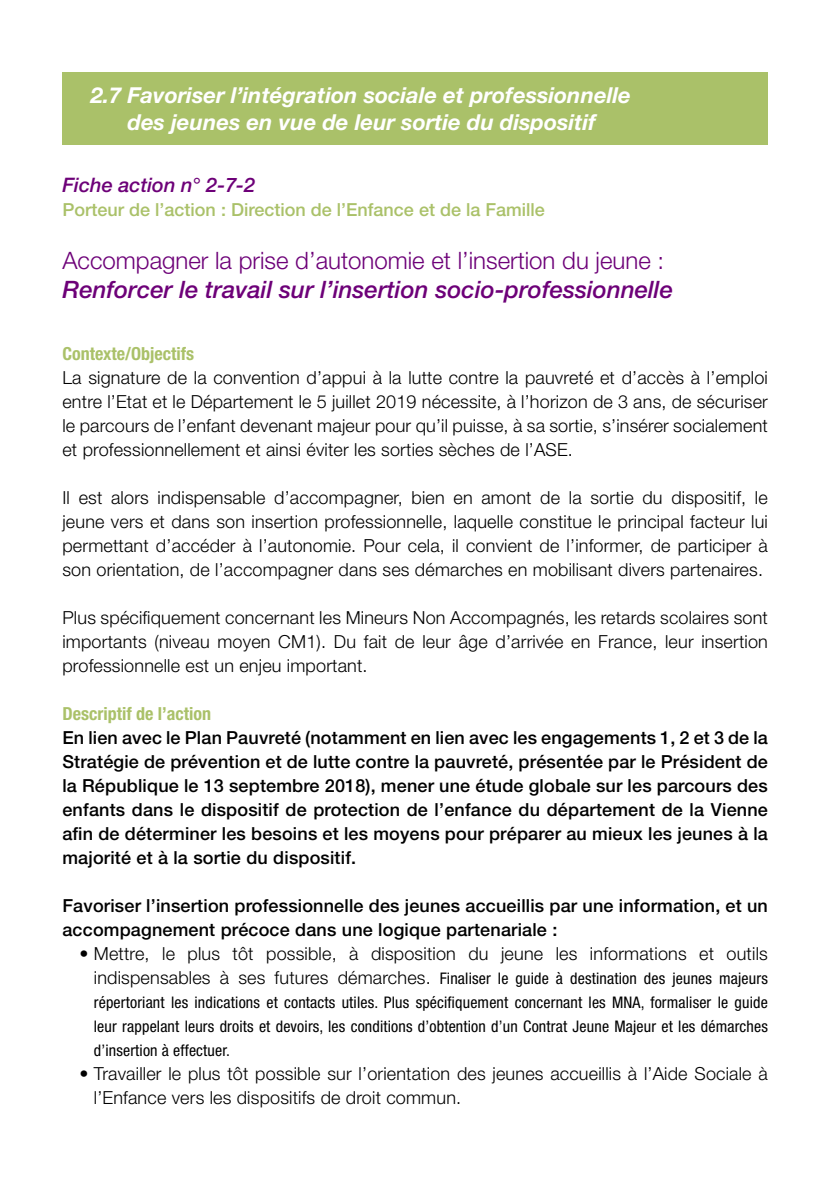
<style>
.page{position:relative;width:840px;height:1191px;background:#fff}
.page>*{position:absolute;margin:0;border:0;box-sizing:border-box;transform-origin:0 0}
.t1{font:italic 500 24px "Helvetica Neue";color:#6d0078}
.t2{font:300 24px "Helvetica Neue";color:#6d0078}
.t3{font:italic 700 22px/26.4px "Helvetica Neue";color:#fff;text-align:center}
.t4{font:italic 500 20px "Helvetica Neue";color:#6d0078}
.t5{font:300 18px/24px "Helvetica Neue";letter-spacing:.01em;color:#000;text-align:justify}
.t6{font:500 18px/24px "Helvetica Neue";letter-spacing:.01em;color:#000;text-align:justify}
.t7{font:500 18px "Helvetica Neue";color:#aac169}
.t8{font:700 condensed 18px "Helvetica Neue";color:#aac169}
.t9{font:condensed 16px/24px "Helvetica Neue";letter-spacing:.01em;color:#000;text-align:justify}
.s1{font-weight:300;font-stretch:normal;font-size:18px}
</style>
<div class="page">
<div style="left:62px;top:72px;width:705px;height:72px;background:#aac169"></div>
<p class="t3" style="left:91px;top:82px;width:541px">2.7 Favoriser l’intégration sociale et professionnelle des jeunes en vue de leur sortie du dispositif</p>
<p class="t4" style="left:62px;top:173px;width:194px">Fiche action n° 2-7-2</p>
<p class="t7" style="left:62px;top:199px;width:483px">Porteur de l’action : Direction de l’Enfance et de la Famille</p>
<h1 class="t2" style="left:62px;top:246px;width:603px">Accompagner la prise d’autonomie et l’insertion du jeune :</h1>
<h1 class="t1" style="left:62px;top:275px;width:611px">Renforcer le travail sur l’insertion socio-professionnelle</h1>
<p class="t8" style="left:62px;top:343px;width:133px">Contexte/Objectifs</p>
<p class="t5" style="left:62px;top:365px;width:706px">La signature de la convention d’appui à la lutte contre la pauvreté et d’accès à l’emploi entre l’Etat et le Département le 5 juillet 2019 nécessite, à l’horizon de 3 ans, de sécuriser le parcours de l’enfant devenant majeur pour qu’il puisse, à sa sortie, s’insérer socialement et professionnellement et ainsi éviter les sorties sèches de l’ASE.</p>
<p class="t5" style="left:62px;top:485px;width:706px">Il est alors indispensable d’accompagner, bien en amont de la sortie du dispositif, le jeune vers et dans son insertion professionnelle, laquelle constitue le principal facteur lui permettant d’accéder à l’autonomie. Pour cela, il convient de l’informer, de participer à son orientation, de l’accompagner dans ses démarches en mobilisant divers partenaires.</p>
<p class="t5" style="left:62px;top:605px;width:706px">Plus spécifiquement concernant les Mineurs Non Accompagnés, les retards scolaires sont importants (niveau moyen CM1). Du fait de leur âge d’arrivée en France, leur insertion professionnelle est un enjeu important.</p>
<p class="t8" style="left:62px;top:703px;width:150px">Descriptif de l’action</p>
<p class="t6" style="left:62px;top:725px;width:706px">En lien avec le Plan Pauvreté (notamment en lien avec les engagements 1, 2 et 3 de la Stratégie de prévention et de lutte contre la pauvreté, présentée par le Président de la République le 13 septembre 2018), mener une étude globale sur les parcours des enfants dans le dispositif de protection de l’enfance du département de la Vienne afin de déterminer les besoins et les moyens pour préparer au mieux les jeunes à la majorité et à la sortie du dispositif.</p>
<p class="t6" style="left:62px;top:893px;width:706px">Favoriser l’insertion professionnelle des jeunes accueillis par une information, et un accompagnement précoce dans une logique partenariale :</p>
<p class="t5" style="left:79px;top:941px;width:689px">• Mettre, le plus tôt possible, à disposition du jeune les informations et outils</p>
<p class="t9" style="left:94px;top:966px;width:675px"><span class="s1">indispensables à ses futures démarches.</span> Finaliser le guide à destination des jeunes majeurs répertoriant les indications et contacts utiles. Plus spécifiquement concernant les MNA, formaliser le guide leur rappelant leurs droits et devoirs, les conditions d’obtention d’un Contrat Jeune Majeur et les démarches d’insertion à effectuer.</p>
<p class="t5" style="left:94px;top:1061px;width:675px;text-indent:-14px">• Travailler le plus tôt possible sur l’orientation des jeunes accueillis à l’Aide Sociale à l’Enfance vers les dispositifs de droit commun.</p>
</div>
